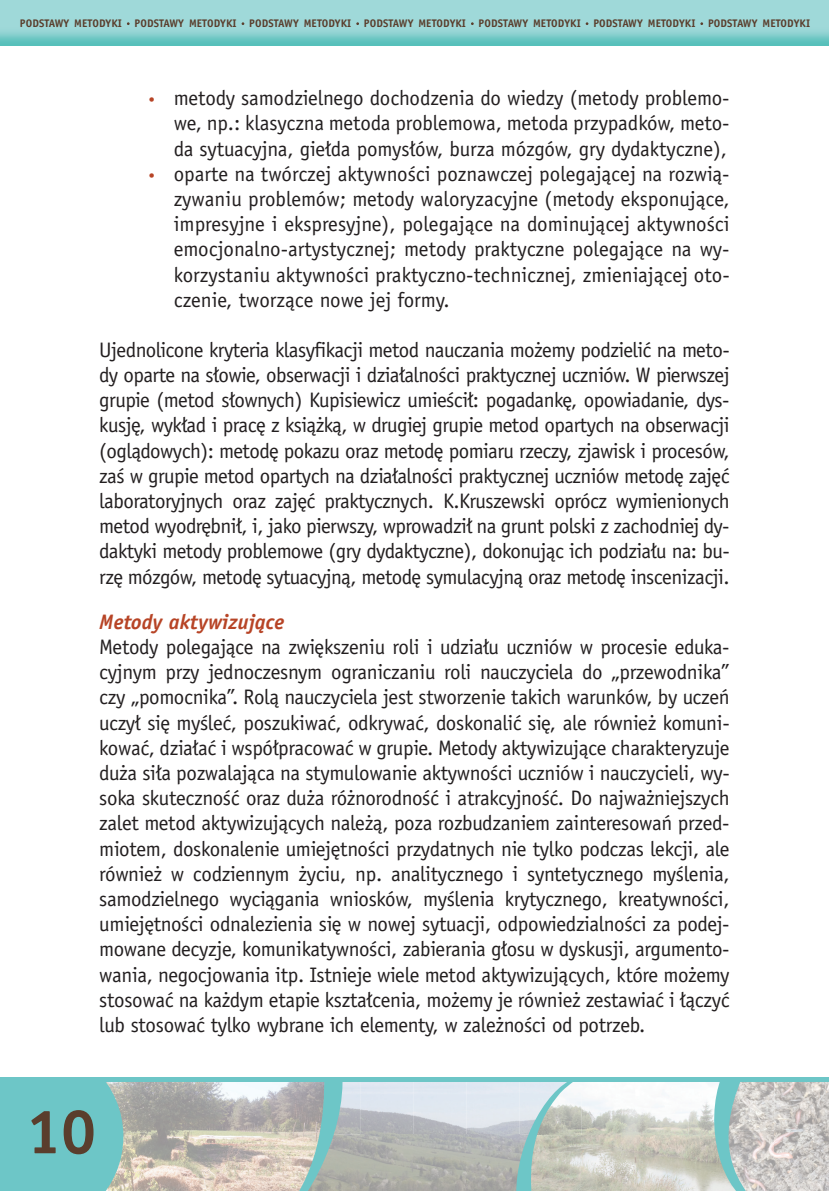
<style>
.page{position:relative;width:829px;height:1191px;background:#fff}
.page>*{position:absolute;margin:0;border:0;box-sizing:border-box;transform-origin:0 0}
.t1{font:700 63px "Officina San PL";color:#5a3e2d}
.t2{font:21px/25.2px "Officina San PL";letter-spacing:-.015em;color:#231f20;text-align:justify}
.t3{font:italic 700 21px "Officina San PL";color:#b74426}
.t4{font:700 11.03px "Officina San PL";letter-spacing:.01em;color:#5a3e2d}
.s1{font-family:"Myriad Pro";color:#b74426}
</style>
<div class="page">
<img style="left:0;top:0;width:828px;height:46px">
<img style="left:770px;top:1081px;width:4px;height:110px">
<img style="left:774px;top:1081px;width:54px;height:110px">
<img style="left:342px;top:1081px;width:169px;height:53px">
<img style="left:342px;top:1134px;width:169px;height:57px">
<img style="left:123px;top:1081px;width:122px;height:51px">
<img style="left:123px;top:1132px;width:122px;height:59px">
<img style="left:585px;top:1081px;width:118px;height:54px">
<img style="left:585px;top:1135px;width:118px;height:56px">
<svg style="left:703px;top:1081px;width:67px;height:110px"></svg>
<svg style="left:511px;top:1081px;width:74px;height:110px"></svg>
<svg style="left:245px;top:1081px;width:97px;height:110px"></svg>
<div style="left:0;top:1076px;width:828px;height:5px;background:#6dc6c7"></div>
<div style="left:0;top:1076px;width:123px;height:115px;background:#6dc6c7"></div>
<p class="t4" style="left:20px;top:17px;width:791px">PODSTAWY METODYKI PODSTAWY METODYKI PODSTAWY METODYKI PODSTAWY METODYKI PODSTAWY METODYKI PODSTAWY METODYKI PODSTAWY METODYKI</p>
<p class="t2" style="left:174px;top:85px;width:557px;text-indent:-25px"><span class="s1">•</span> metody samodzielnego dochodzenia do wiedzy (metody problemo&shy;we, np.: klasyczna metoda problemowa, metoda przypadków, meto&shy;da sytuacyjna, giełda pomysłów, burza mózgów, gry dydaktyczne),</p>
<p class="t2" style="left:174px;top:161px;width:557px;text-indent:-25px"><span class="s1">•</span> oparte na twórczej aktywności poznawczej polegającej na rozwią&shy;zywaniu problemów; metody waloryzacyjne (metody eksponujące, impresyjne i ekspresyjne), polegające na dominującej aktywności emocjonalno-artystycznej; metody praktyczne polegające na wy&shy;korzystaniu aktywności praktyczno-technicznej, zmieniającej oto&shy;czenie, tworzące nowe jej formy.</p>
<p class="t2" style="left:99px;top:337px;width:632px">Ujednolicone kryteria klasyfikacji metod nauczania możemy podzielić na meto&shy;dy oparte na słowie, obserwacji i działalności praktycznej uczniów. W pierwszej grupie (metod słownych) Kupisiewicz umieścił: pogadankę, opowiadanie, dys&shy;kusję, wykład i pracę z książką, w drugiej grupie metod opartych na obserwacji (oglądowych): metodę pokazu oraz metodę pomiaru rzeczy, zjawisk i procesów, zaś w grupie metod opartych na działalności praktycznej uczniów metodę zajęć laboratoryjnych oraz zajęć praktycznych. K.Kruszewski oprócz wymienionych metod wyodrębnił, i, jako pierwszy, wprowadził na grunt polski z zachodniej dy&shy;daktyki metody problemowe (gry dydaktyczne), dokonując ich podziału na: bu&shy;rzę mózgów, metodę sytuacyjną, metodę symulacyjną oraz metodę inscenizacji.</p>
<p class="t3" style="left:99px;top:609px;width:186px">Metody aktywizujące</p>
<p class="t2" style="left:99px;top:634px;width:632px">Metody polegające na zwiększeniu roli i udziału uczniów w procesie eduka&shy;cyjnym przy jednoczesnym ograniczaniu roli nauczyciela do „przewodnika” czy „pomocnika”. Rolą nauczyciela jest stworzenie takich warunków, by uczeń uczył się myśleć, poszukiwać, odkrywać, doskonalić się, ale również komuni&shy;kować, działać i współpracować w grupie. Metody aktywizujące charakteryzuje duża siła pozwalająca na stymulowanie aktywności uczniów i nauczycieli, wy&shy;soka skuteczność oraz duża różnorodność i atrakcyjność. Do najważniejszych zalet metod aktywizujących należą, poza rozbudzaniem zainteresowań przed&shy;miotem, doskonalenie umiejętności przydatnych nie tylko podczas lekcji, ale również w codziennym życiu, np. analitycznego i syntetycznego myślenia, samodzielnego wyciągania wniosków, myślenia krytycznego, kreatywności, umiejętności odnalezienia się w nowej sytuacji, odpowiedzialności za podej&shy;mowane decyzje, komunikatywności, zabierania głosu w dyskusji, argumento&shy;wania, negocjowania itp. Istnieje wiele metod aktywizujących, które możemy stosować na każdym etapie kształcenia, możemy je również zestawiać i łączyć lub stosować tylko wybrane ich elementy, w zależności od potrzeb.</p>
<h1 class="t1" style="left:26px;top:1092px;width:72px">10</h1>
</div>
